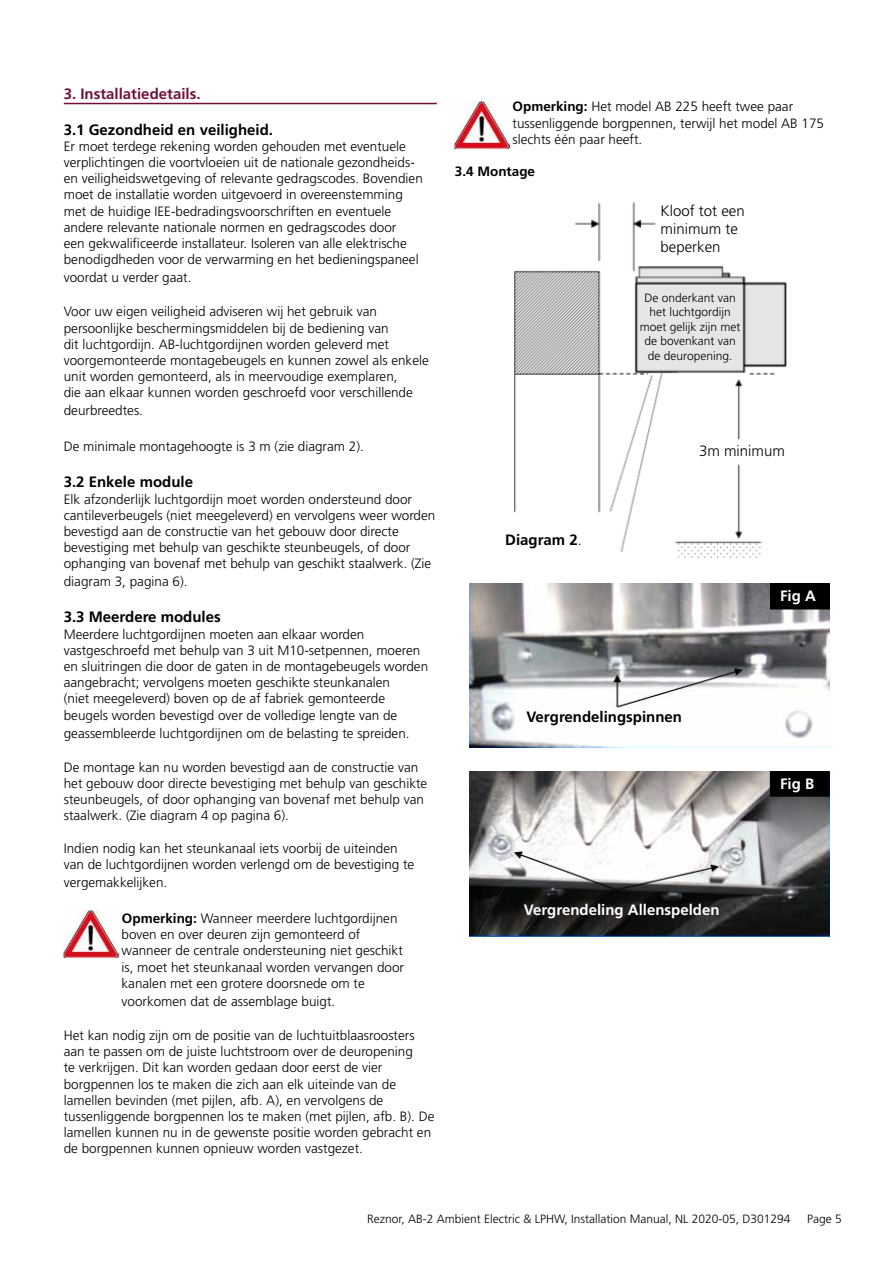
<style>
.page{position:relative;width:893px;height:1263px;background:#fff}
.page>*{position:absolute;margin:0;border:0;box-sizing:border-box;transform-origin:0 0}
.t1{font:700 15px "Frutiger LT Pro";color:#000}
.t2{font:300 15px/18px "Frutiger LT Pro";color:#000}
.t3{font:700 15px "Frutiger LT Pro";color:#fff}
.t4{font:700 15px "Frutiger LT Pro";color:#71103d}
.t5{font:300 13.5px/16.2px "Frutiger LT Pro";color:#000}
.t6{font:700 13.5px "Frutiger LT Pro";color:#000}
.t7{font:300 12px/14.4px "Frutiger LT Pro";color:#000;text-align:center}
.s1{font-weight:700}
.s2{font-weight:300}
</style>
<div class="page">
<img style="left:455px;top:101px;width:56px;height:47px">
<hr style="left:64px;top:103px;width:373px;height:1px;background:#71103d">
<img style="left:64px;top:910px;width:56px;height:47px">
<img style="left:514px;top:202px;width:273px;height:356px">
<img style="left:470px;top:584px;width:359px;height:163px">
<img style="left:469px;top:771px;width:361px;height:166px">
<p class="t4" style="left:64px;top:85px;width:138px">3. Installatiedetails.</p>
<p class="t1" style="left:64px;top:121px;width:211px">3.1 Gezondheid en veiligheid.</p>
<p class="t5" style="left:64px;top:138px;width:361px">Er moet terdege rekening worden gehouden met eventuele verplichtingen die voortvloeien uit de nationale gezondheids&shy;en veiligheidswetgeving of relevante gedragscodes. Bovendien moet de installatie worden uitgevoerd in overeenstemming met de huidige IEE-bedradingsvoorschriften en eventuele andere relevante nationale normen en gedragscodes door<br>een gekwalificeerde installateur. Isoleren van alle elektrische benodigdheden voor de verwarming en het bedieningspaneel</p>
<p class="t5" style="left:64px;top:269px;width:129px">voordat u verder gaat.</p>
<p class="t5" style="left:64px;top:304px;width:367px">Voor uw eigen veiligheid adviseren wij het gebruik van persoonlijke beschermingsmiddelen bij de bediening van<br>dit luchtgordijn. AB-luchtgordijnen worden geleverd met voorgemonteerde montagebeugels en kunnen zowel als enkele unit worden gemonteerd, als in meervoudige exemplaren,<br>die aan elkaar kunnen worden geschroefd voor verschillende</p>
<p class="t5" style="left:64px;top:403px;width:81px">deurbreedtes.</p>
<p class="t5" style="left:64px;top:439px;width:302px">De minimale montagehoogte is 3 m (zie diagram 2).</p>
<p class="t1" style="left:64px;top:473px;width:131px">3.2 Enkele module</p>
<p class="t5" style="left:64px;top:491px;width:373px">Elk afzonderlijk luchtgordijn moet worden ondersteund door cantileverbeugels (niet meegeleverd) en vervolgens weer worden bevestigd aan de constructie van het gebouw door directe bevestiging met behulp van geschikte steunbeugels, of door ophanging van bovenaf met behulp van geschikt staalwerk. (Zie</p>
<p class="t5" style="left:64px;top:574px;width:125px">diagram 3, pagina 6).</p>
<p class="t1" style="left:64px;top:608px;width:159px">3.3 Meerdere modules</p>
<p class="t5" style="left:64px;top:626px;width:366px">Meerdere luchtgordijnen moeten aan elkaar worden vastgeschroefd met behulp van 3 uit M10-setpennen, moeren en sluitringen die door de gaten in de montagebeugels worden aangebracht; vervolgens moeten geschikte steunkanalen<br>(niet meegeleverd) boven op de af fabriek gemonteerde beugels worden bevestigd over de volledige lengte van de</p>
<p class="t5" style="left:64px;top:725px;width:347px">geassembleerde luchtgordijnen om de belasting te spreiden.</p>
<p class="t5" style="left:64px;top:759px;width:365px">De montage kan nu worden bevestigd aan de constructie van het gebouw door directe bevestiging met behulp van geschikte steunbeugels, of door ophanging van bovenaf met behulp van staalwerk. (Zie diagram 4 op pagina 6).</p>
<p class="t5" style="left:64px;top:840px;width:352px">Indien nodig kan het steunkanaal iets voorbij de uiteinden van de luchtgordijnen worden verlengd om de bevestiging te</p>
<p class="t5" style="left:64px;top:874px;width:105px">vergemakkelijken.</p>
<p class="t5" style="left:122px;top:910px;width:284px"><span class="s1">Opmerking:</span> Wanneer meerdere luchtgordijnen boven en over deuren zijn gemonteerd of wanneer de centrale ondersteuning niet geschikt is, moet het steunkanaal worden vervangen door kanalen met een grotere doorsnede om te</p>
<p class="t5" style="left:122px;top:993px;width:215px">voorkomen dat de assemblage buigt.</p>
<p class="t5" style="left:64px;top:1027px;width:372px">Het kan nodig zijn om de positie van de luchtuitblaasroosters aan te passen om de juiste luchtstroom over de deuropening<br>te verkrijgen. Dit kan worden gedaan door eerst de vier borgpennen los te maken die zich aan elk uiteinde van de lamellen bevinden (met pijlen, afb. A), en vervolgens de tussenliggende borgpennen los te maken (met pijlen, afb. B). De lamellen kunnen nu in de gewenste positie worden gebracht en de borgpennen kunnen opnieuw worden vastgezet.</p>
<p class="t5" style="left:513px;top:99px;width:313px"><span class="s1">Opmerking:</span> Het model AB 225 heeft twee paar tussenliggende borgpennen, terwijl het model AB 175 slechts één paar heeft.</p>
<p class="t6" style="left:455px;top:164px;width:82px">3.4 Montage</p>
<p class="t2" style="left:660px;top:202px;width:86px">Kloof tot een minimum te beperken</p>
<p class="t7" style="left:640px;top:291px;width:102px">De onderkant van het luchtgordijn moet gelijk zijn met de bovenkant van de deuropening.</p>
<p class="t1" style="left:505px;top:531px;width:78px">Diagram 2<span class="s2">.</span></p>
<p class="t2" style="left:699px;top:442px;width:87px">3m minimum</p>
<p class="t3" style="left:780px;top:587px;width:37px">Fig A</p>
<p class="t1" style="left:526px;top:708px;width:157px">Vergrendelingspinnen</p>
<p class="t3" style="left:780px;top:775px;width:36px">Fig B</p>
<p class="t3" style="left:524px;top:900px;width:197px">Vergrendeling Allenspelden</p>
<p class="t7" style="left:367px;top:1212px;width:425px">Reznor, AB-2 Ambient Electric &amp; LPHW, Installation Manual, NL 2020-05, D301294</p>
<p class="t7" style="left:807px;top:1212px;width:36px">Page 5</p>
</div>
